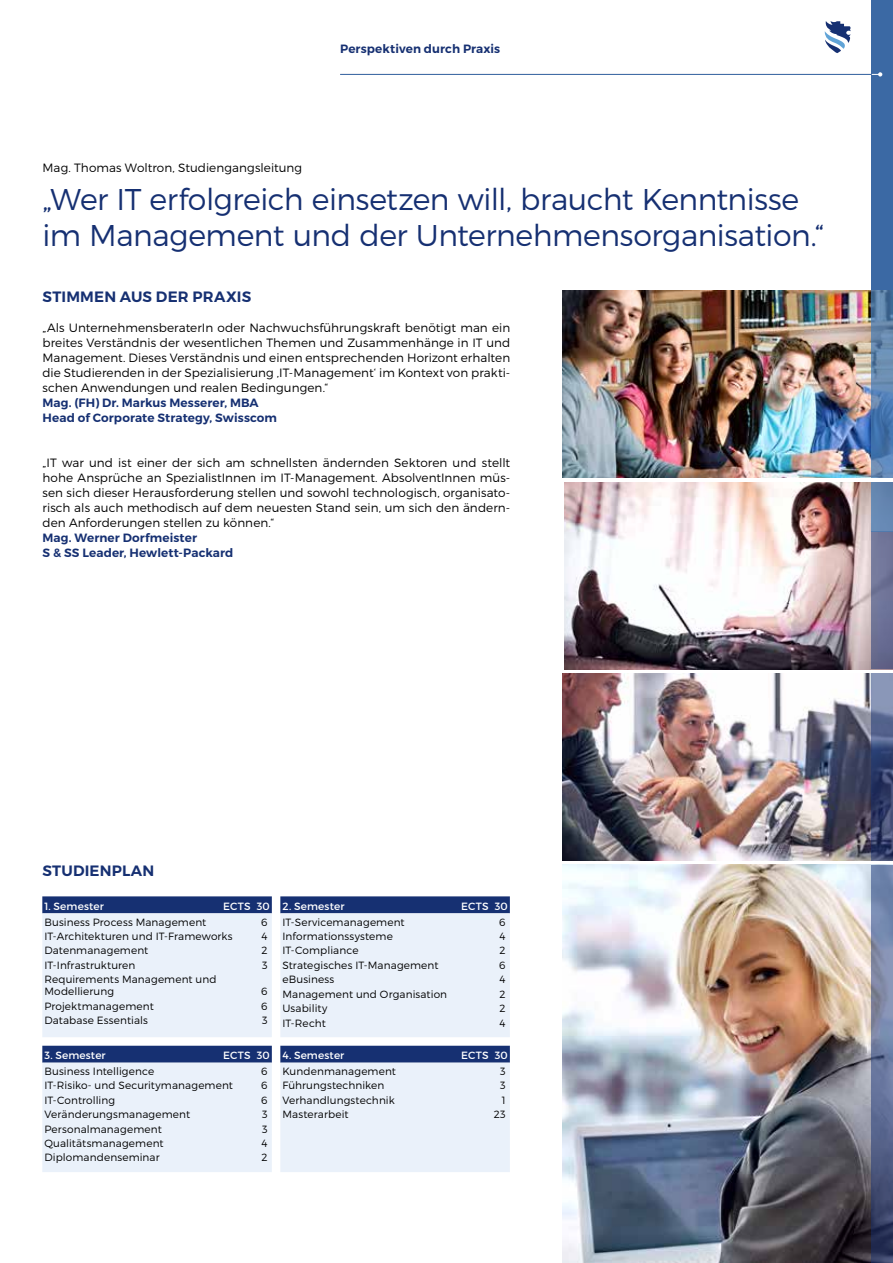
<style>
.page{position:relative;width:893px;height:1263px;background:#fff}
.page>*{position:absolute;margin:0;border:0;box-sizing:border-box;transform-origin:0 0}
.t1{font:300 30px/36px "Montserrat";letter-spacing:-.015em;color:#163072}
.t2{font:600 15px "Montserrat";letter-spacing:.01em;color:#163072}
.t3{font:300 12px/15px "Montserrat";letter-spacing:.005em;color:#000;text-align:justify}
.t4{font:600 12px/15px "Montserrat";letter-spacing:.01em;color:#163072}
.t5{font:300 10.5px/12px "Montserrat";letter-spacing:.01em;color:#000}
.t6{font:10.5px "Montserrat";letter-spacing:.015em;color:#fff}
</style>
<div class="page">
<div style="left:872px;top:0;width:21px;height:291px;background:#3b69a4"></div>
<hr style="left:340px;top:74px;width:532px;height:1px;background:#61a4d7">
<svg style="left:872px;top:72px;width:10px;height:5px"></svg>
<svg style="left:825px;top:21px;width:25px;height:32px"></svg>
<img style="left:562px;top:291px;width:310px;height:187px">
<img style="left:564px;top:482px;width:308px;height:187px">
<img style="left:562px;top:865px;width:310px;height:398px">
<img style="left:562px;top:674px;width:310px;height:187px">
<div style="left:872px;top:531px;width:21px;height:138px;background:linear-gradient(to bottom,#757b9e,#64688d)"></div>
<svg style="left:872px;top:674px;width:21px;height:187px;background:#4b5880"></svg>
<svg style="left:872px;top:865px;width:21px;height:398px;background:#616e93"></svg>
<svg style="left:872px;top:291px;width:21px;height:187px;background:#587fac"></svg>
<div style="left:872px;top:482px;width:21px;height:49px;background:#6587b2"></div>
<svg style="left:42px;top:896px;width:230px;height:141px;background:#d1dae9"></svg>
<svg style="left:280px;top:896px;width:230px;height:141px;background:#d1dae9"></svg>
<svg style="left:42px;top:1046px;width:230px;height:126px;background:#ced7e8"></svg>
<svg style="left:280px;top:1046px;width:230px;height:126px;background:#ced7e8"></svg>
<p class="t4" style="left:340px;top:42px;width:162px">Perspektiven durch Praxis</p>
<p class="t3" style="left:43px;top:160px;width:261px">Mag. Thomas Woltron, Studiengangsleitung</p>
<h1 class="t1" style="left:43px;top:181px;width:782px">„Wer IT erfolgreich einsetzen will, braucht Kenntnisse im Management und der Unternehmensorganisation.“</h1>
<p class="t2" style="left:43px;top:287px;width:210px">STIMMEN AUS DER PRAXIS</p>
<p class="t3" style="left:43px;top:320px;width:469px">„Als UnternehmensberaterIn oder Nachwuchsführungskraft benötigt man ein breites Verständnis der wesentlichen Themen und Zusammenhänge in IT und Management. Dieses Verständnis und einen entsprechenden Horizont erhalten die Studierenden in der Spezialisierung ‚IT-Management‘ im Kontext von prakti&shy;schen Anwendungen und realen Bedingungen.“</p>
<p class="t4" style="left:43px;top:395px;width:236px">Mag. (FH) Dr. Markus Messerer, MBA<br>Head of Corporate Strategy, Swisscom</p>
<p class="t3" style="left:43px;top:455px;width:469px">„IT war und ist einer der sich am schnellsten ändernden Sektoren und stellt hohe Ansprüche an SpezialistInnen im IT-Management. AbsolventInnen müs&shy;sen sich dieser Herausforderung stellen und sowohl technologisch, organisato&shy;risch als auch methodisch auf dem neuesten Stand sein, um sich den ändern&shy;den Anforderungen stellen zu können.“</p>
<p class="t4" style="left:43px;top:530px;width:192px">Mag. Werner Dorfmeister<br>S &amp; SS Leader, Hewlett-Packard</p>
<p class="t2" style="left:42px;top:861px;width:113px">STUDIENPLAN</p>
<p class="t6" style="left:44px;top:900px;width:61px">1. Semester</p>
<p class="t6" style="left:223px;top:900px;width:48px">ECTS 30</p>
<p class="t5" style="left:44px;top:916px;width:163px">Business Process Management</p>
<p class="t5" style="left:261px;top:916px;width:8px">6</p>
<p class="t5" style="left:44px;top:930px;width:190px">IT-Architekturen und IT-Frameworks</p>
<p class="t5" style="left:262px;top:930px;width:8px">4</p>
<p class="t5" style="left:44px;top:944px;width:105px">Datenmanagement</p>
<p class="t5" style="left:261px;top:944px;width:8px">2</p>
<p class="t5" style="left:44px;top:959px;width:92px">IT-Infrastrukturen</p>
<p class="t5" style="left:262px;top:959px;width:7px">3</p>
<p class="t5" style="left:44px;top:973px;width:174px">Requirements Management und<br>Modellierung</p>
<p class="t5" style="left:261px;top:985px;width:8px">6</p>
<p class="t5" style="left:44px;top:1000px;width:111px">Projektmanagement</p>
<p class="t5" style="left:261px;top:1000px;width:8px">6</p>
<p class="t5" style="left:44px;top:1014px;width:105px">Database Essentials</p>
<p class="t5" style="left:262px;top:1014px;width:7px">3</p>
<p class="t6" style="left:44px;top:1049px;width:63px">3. Semester</p>
<p class="t6" style="left:223px;top:1049px;width:48px">ECTS 30</p>
<p class="t5" style="left:44px;top:1065px;width:111px">Business Intelligence</p>
<p class="t5" style="left:261px;top:1065px;width:8px">6</p>
<p class="t5" style="left:44px;top:1079px;width:190px">IT-Risiko- und Securitymanagement</p>
<p class="t5" style="left:261px;top:1079px;width:8px">6</p>
<p class="t5" style="left:44px;top:1094px;width:72px">IT-Controlling</p>
<p class="t5" style="left:261px;top:1094px;width:8px">6</p>
<p class="t5" style="left:44px;top:1108px;width:147px">Veränderungsmanagement</p>
<p class="t5" style="left:262px;top:1108px;width:7px">3</p>
<p class="t5" style="left:44px;top:1123px;width:119px">Personalmanagement</p>
<p class="t5" style="left:262px;top:1123px;width:7px">3</p>
<p class="t5" style="left:44px;top:1137px;width:121px">Qualitätsmanagement</p>
<p class="t5" style="left:262px;top:1137px;width:8px">4</p>
<p class="t5" style="left:44px;top:1151px;width:117px">Diplomandenseminar</p>
<p class="t5" style="left:261px;top:1151px;width:8px">2</p>
<p class="t6" style="left:282px;top:900px;width:63px">2. Semester</p>
<p class="t6" style="left:461px;top:900px;width:48px">ECTS 30</p>
<p class="t5" style="left:282px;top:916px;width:124px">IT-Servicemanagement</p>
<p class="t5" style="left:499px;top:916px;width:8px">6</p>
<p class="t5" style="left:282px;top:930px;width:112px">Informationssysteme</p>
<p class="t5" style="left:500px;top:930px;width:8px">4</p>
<p class="t5" style="left:282px;top:944px;width:78px">IT-Compliance</p>
<p class="t5" style="left:499px;top:944px;width:8px">2</p>
<p class="t5" style="left:282px;top:959px;width:158px">Strategisches IT-Management</p>
<p class="t5" style="left:499px;top:959px;width:8px">6</p>
<p class="t5" style="left:282px;top:973px;width:53px">eBusiness</p>
<p class="t5" style="left:500px;top:973px;width:8px">4</p>
<p class="t5" style="left:282px;top:988px;width:166px">Management und Organisation</p>
<p class="t5" style="left:499px;top:988px;width:8px">2</p>
<p class="t5" style="left:282px;top:1002px;width:46px">Usability</p>
<p class="t5" style="left:499px;top:1002px;width:8px">2</p>
<p class="t5" style="left:282px;top:1017px;width:45px">IT-Recht</p>
<p class="t5" style="left:500px;top:1017px;width:8px">4</p>
<p class="t6" style="left:282px;top:1049px;width:63px">4. Semester</p>
<p class="t6" style="left:461px;top:1049px;width:48px">ECTS 30</p>
<p class="t5" style="left:282px;top:1065px;width:115px">Kundenmanagement</p>
<p class="t5" style="left:500px;top:1065px;width:7px">3</p>
<p class="t5" style="left:282px;top:1079px;width:103px">Führungstechniken</p>
<p class="t5" style="left:500px;top:1079px;width:7px">3</p>
<p class="t5" style="left:282px;top:1094px;width:114px">Verhandlungstechnik</p>
<p class="t5" style="left:502px;top:1094px;width:5px">1</p>
<p class="t5" style="left:282px;top:1108px;width:68px">Masterarbeit</p>
<p class="t5" style="left:494px;top:1108px;width:13px">23</p>
</div>
